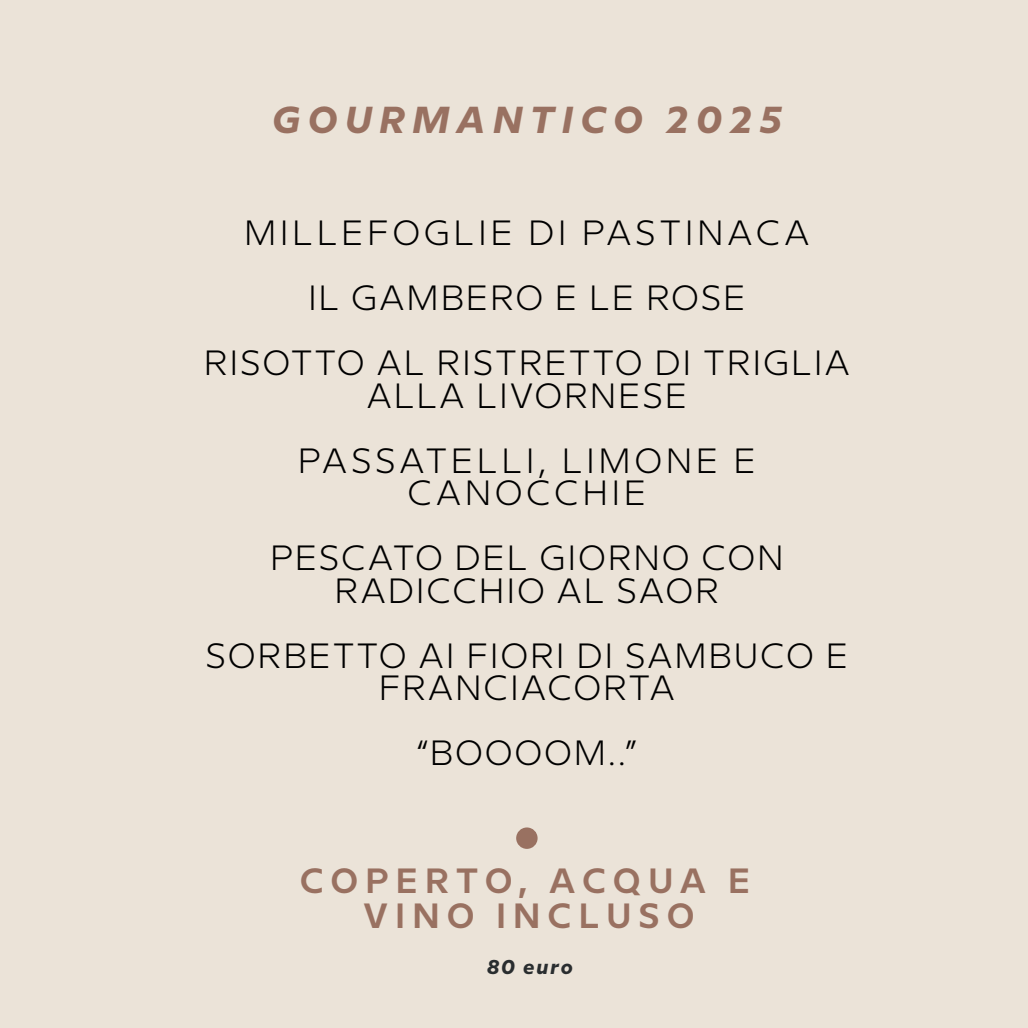
<style>
.page{position:relative;width:1028px;height:1028px;background:#ebe3d8}
.page>*{position:absolute;margin:0;border:0;box-sizing:border-box;transform-origin:0 0}
.t1{font:italic 700 37.5px "Milliard";letter-spacing:.2em;color:#997161}
.t2{font:300 35px/65px "Milliard";letter-spacing:.05em;color:#000;text-align:center}
.t3{font:600 35px/35px "Milliard";letter-spacing:.2em;color:#997161;text-align:center}
.t4{font:italic 700 20px "Milliard";letter-spacing:.1em;color:#292d2f}
</style>
<div class="page">
<div style="left:517px;top:828px;width:19px;height:19px;background:#997161;border-radius:50%"></div>
<div style="left:516px;top:827px;width:21px;height:22px;border:2px solid #997161;border-radius:50%"></div>
<p class="t1" style="left:272px;top:91px;width:511px">GOURMANTICO 2025</p>
<p class="t2" style="left:204px;top:198px;width:648px">MILLEFOGLIE DI PASTINACA<br>IL GAMBERO E LE ROSE<br>RISOTTO AL RISTRETTO DI TRIGLIA</p>
<p class="t2" style="left:298px;top:361px;width:460px">ALLA LIVORNESE<br>PASSATELLI, LIMONE E</p>
<p class="t2" style="left:270px;top:458px;width:515px">CANOCCHIE<br>PESCATO DEL GIORNO CON</p>
<p class="t2" style="left:205px;top:556px;width:644px">RADICCHIO AL SAOR<br>SORBETTO AI FIORI DI SAMBUCO E</p>
<p class="t2" style="left:379px;top:653px;width:298px">FRANCIACORTA “BOOOOM..”</p>
<p class="t3" style="left:300px;top:860px;width:452px">COPERTO, ACQUA E<br>VINO INCLUSO</p>
<p class="t4" style="left:487px;top:952px;width:87px">80 euro</p>
</div>
